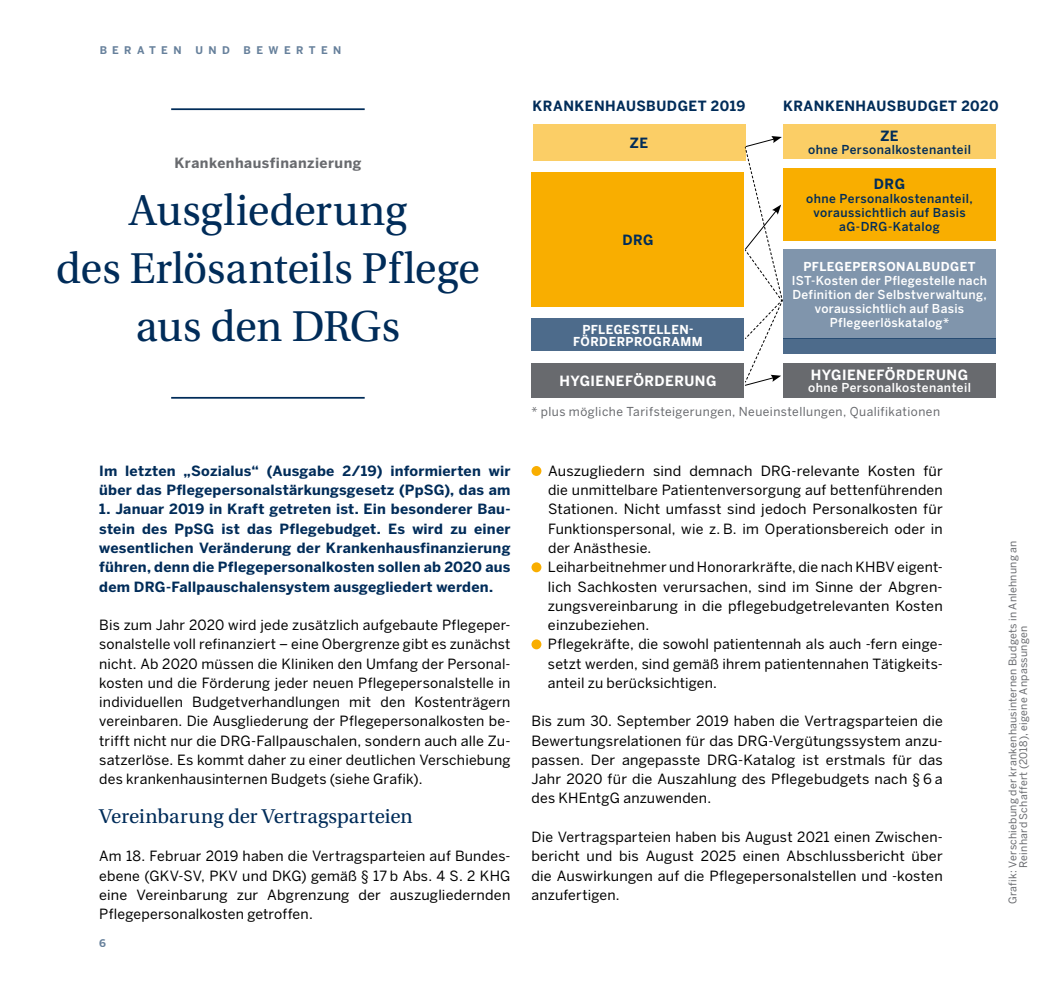
<style>
.page{position:relative;width:1042px;height:993px;background:#fff}
.page>*{position:absolute;margin:0;border:0;box-sizing:border-box;transform-origin:0 0}
.t1{font:45.5px/57.8px "Utopia Std";letter-spacing:-.005em;color:#002c59;text-align:center}
.t2{font:21px "Utopia Std";color:#002c59}
.t3{font:14px/19.2px "Benton Sans";letter-spacing:.015em;color:#000;text-align:justify}
.t4{font:700 14px/19.2px "Benton Sans";letter-spacing:.015em;color:#002c59}
.t5{font:700 14px "Benton Sans";letter-spacing:.035em;color:#002c59}
.t6{font:700 14px "Benton Sans";letter-spacing:.03em;color:#fff}
.t7{font:700 14px "Benton Sans";letter-spacing:.035em;color:#686a6e}
.t8{font:500 12.25px/14px "Benton Sans";letter-spacing:.025em;color:#fff;text-align:center}
.t9{font:500 12.25px/14px "Benton Sans";letter-spacing:.04em;color:#002c59;text-align:center}
.t10{font:12.25px "Benton Sans";letter-spacing:.035em;color:#686a6e}
.t11{font:700 12.25px/12.2px "Benton Sans";letter-spacing:.035em;color:#fff;text-align:center}
.t12{font:10.5px/10.5px "Benton Sans";letter-spacing:.025em;color:#686a6e}
.t13{font:700 10.5px "Benton Sans";letter-spacing:.52em;color:#002c59}
</style>
<div class="page">
<div style="left:531px;top:466px;width:10px;height:10px;background:#f9ae00;border-radius:50%"></div>
<div style="left:531px;top:562px;width:10px;height:10px;background:#f9ae00;border-radius:50%"></div>
<div style="left:531px;top:639px;width:10px;height:10px;background:#f9ae00;border-radius:50%"></div>
<hr style="left:171px;top:108px;width:194px;height:2px;background:#002c59">
<hr style="left:171px;top:397px;width:194px;height:1px;background:#002c59">
<div style="left:532px;top:124px;width:213px;height:37px;background:#fbce66"></div>
<div style="left:531px;top:173px;width:213px;height:134px;background:#f9ae00"></div>
<div style="left:531px;top:319px;width:213px;height:32px;background:#4d6b8b"></div>
<div style="left:531px;top:363px;width:213px;height:34px;background:#686a6e"></div>
<div style="left:783px;top:124px;width:213px;height:35px;background:#fbce66"></div>
<div style="left:783px;top:168px;width:213px;height:73px;background:#f9ae00"></div>
<div style="left:783px;top:363px;width:213px;height:34px;background:#686a6e"></div>
<div style="left:783px;top:250px;width:213px;height:89px;background:#8095ac"></div>
<div style="left:783px;top:338px;width:213px;height:16px;background:#4d6b8b"></div>
<svg style="left:744px;top:136px;width:39px;height:250px"></svg>
<p class="t13" style="left:99px;top:44px;width:84px">BERATEN</p>
<p class="t13" style="left:195px;top:44px;width:36px">UND</p>
<p class="t13" style="left:244px;top:44px;width:99px">BEWERTEN</p>
<p class="t7" style="left:174px;top:154px;width:189px">Krankenhausfinanzierung</p>
<h1 class="t1" style="left:56px;top:182px;width:425px">Ausgliederung<br>des Erlösanteils Pflege aus den DRGs</h1>
<p class="t4" style="left:99px;top:461px;width:413px">Im letzten „Sozialus“ (Ausgabe 2/19) informierten wir über das Pflegepersonalstärkungsgesetz (PpSG), das am</p>
<p class="t4" style="left:99px;top:500px;width:413px;text-align:justify">1. Januar 2019 in Kraft getreten ist. Ein besonderer Bau&shy;stein des PpSG ist das Pflegebudget. Es wird zu einer wesentlichen Veränderung der Krankenhausfinanzierung führen, denn die Pflegepersonalkosten sollen ab 2020 aus dem DRG-Fallpauschalensystem ausgegliedert werden.</p>
<p class="t3" style="left:99px;top:615px;width:413px">Bis zum Jahr 2020 wird jede zusätzlich aufgebaute Pflegeper&shy;sonalstelle voll refinanziert – eine Obergrenze gibt es zunächst nicht. Ab 2020 müssen die Kliniken den Umfang der Personal&shy;kosten und die Förderung jeder neuen Pflegepersonalstelle in individuellen Budgetverhandlungen mit den Kostenträgern vereinbaren. Die Ausgliederung der Pflegepersonalkosten be&shy;trifft nicht nur die DRG-Fallpauschalen, sondern auch alle Zu&shy;satzerlöse. Es kommt daher zu einer deutlichen Verschiebung des krankenhausinternen Budgets (siehe Grafik).</p>
<h2 class="t2" style="left:99px;top:804px;width:315px">Vereinbarung der Vertragsparteien</h2>
<p class="t3" style="left:99px;top:846px;width:413px">Am 18. Februar 2019 haben die Vertragsparteien auf Bundes&shy;ebene (GKV-SV, PKV und DKG) gemäß § 17 b Abs. 4 S. 2 KHG eine Vereinbarung zur Abgrenzung der auszugliedernden Pflegepersonalkosten getroffen.</p>
<p class="t13" style="left:99px;top:935px;width:8px">6</p>
<p class="t5" style="left:532px;top:97px;width:214px">KRANKENHAUSBUDGET 2019</p>
<p class="t5" style="left:783px;top:97px;width:217px">KRANKENHAUSBUDGET 2020</p>
<p class="t4" style="left:630px;top:134px;width:20px">ZE</p>
<p class="t4" style="left:880px;top:127px;width:20px">ZE</p>
<p class="t9" style="left:808px;top:142px;width:164px">ohne Personalkostenanteil</p>
<p class="t4" style="left:874px;top:174px;width:33px">DRG</p>
<p class="t9" style="left:806px;top:192px;width:168px">ohne Personalkostenanteil, voraussichtlich auf Basis aG-DRG-Katalog</p>
<p class="t4" style="left:622px;top:231px;width:33px">DRG</p>
<p class="t11" style="left:573px;top:323px;width:131px">PFLEGESTELLEN-<br>FÖRDERPROGRAMM</p>
<p class="t6" style="left:559px;top:372px;width:159px">HYGIENEFÖRDERUNG</p>
<p class="t11" style="left:803px;top:260px;width:174px">PFLEGEPERSONALBUDGET</p>
<p class="t8" style="left:792px;top:274px;width:197px">IST-Kosten der Pflegestelle nach<br>Definition der Selbstverwaltung, voraussichtlich auf Basis<br>Pflegeerlöskatalog*</p>
<p class="t6" style="left:811px;top:365px;width:159px">HYGIENEFÖRDERUNG</p>
<p class="t8" style="left:808px;top:380px;width:164px">ohne Personalkostenanteil</p>
<p class="t10" style="left:531px;top:403px;width:410px">* plus mögliche Tarifsteigerungen, Neueinstellungen, Qualifikationen</p>
<p class="t3" style="left:548px;top:461px;width:396px;text-align:left">Auszugliedern sind demnach DRG-relevante Kosten für die unmittelbare Patientenversorgung auf bettenführenden Stationen. Nicht umfasst sind jedoch Personalkosten für Funktionspersonal, wie z. B. im Operationsbereich oder in der Anästhesie.<br>Leiharbeitnehmer und Honorarkräfte, die nach KHBV eigent&shy;lich Sachkosten verursachen, sind im Sinne der Abgren&shy;zungsvereinbarung in die pflegebudgetrelevanten Kosten einzubeziehen.<br>Pflegekräfte, die sowohl patientennah als auch -fern einge&shy;setzt werden, sind gemäß ihrem patientennahen Tätigkeits&shy;anteil zu berücksichtigen.</p>
<p class="t3" style="left:531px;top:711px;width:413px">Bis zum 30. September 2019 haben die Vertragsparteien die Bewertungsrelationen für das DRG-Vergütungssystem anzu&shy;passen. Der angepasste DRG-Katalog ist erstmals für das Jahr 2020 für die Auszahlung des Pflegebudgets nach § 6 a des KHEntgG anzuwenden.</p>
<p class="t3" style="left:531px;top:827px;width:413px">Die Vertragsparteien haben bis August 2021 einen Zwischen&shy;bericht und bis August 2025 einen Abschlussbericht über die Auswirkungen auf die Pflegepersonalstellen und -kosten anzufertigen.</p>
<p class="t12" style="left:1007px;top:867px;width:328px;text-indent:-36px;rotate:-90deg">Grafik: Verschiebung der krankenhausinternen Budgets in Anlehnung an<br>Reinhard Schaffert (2018), eigene Anpassungen</p>
</div>
